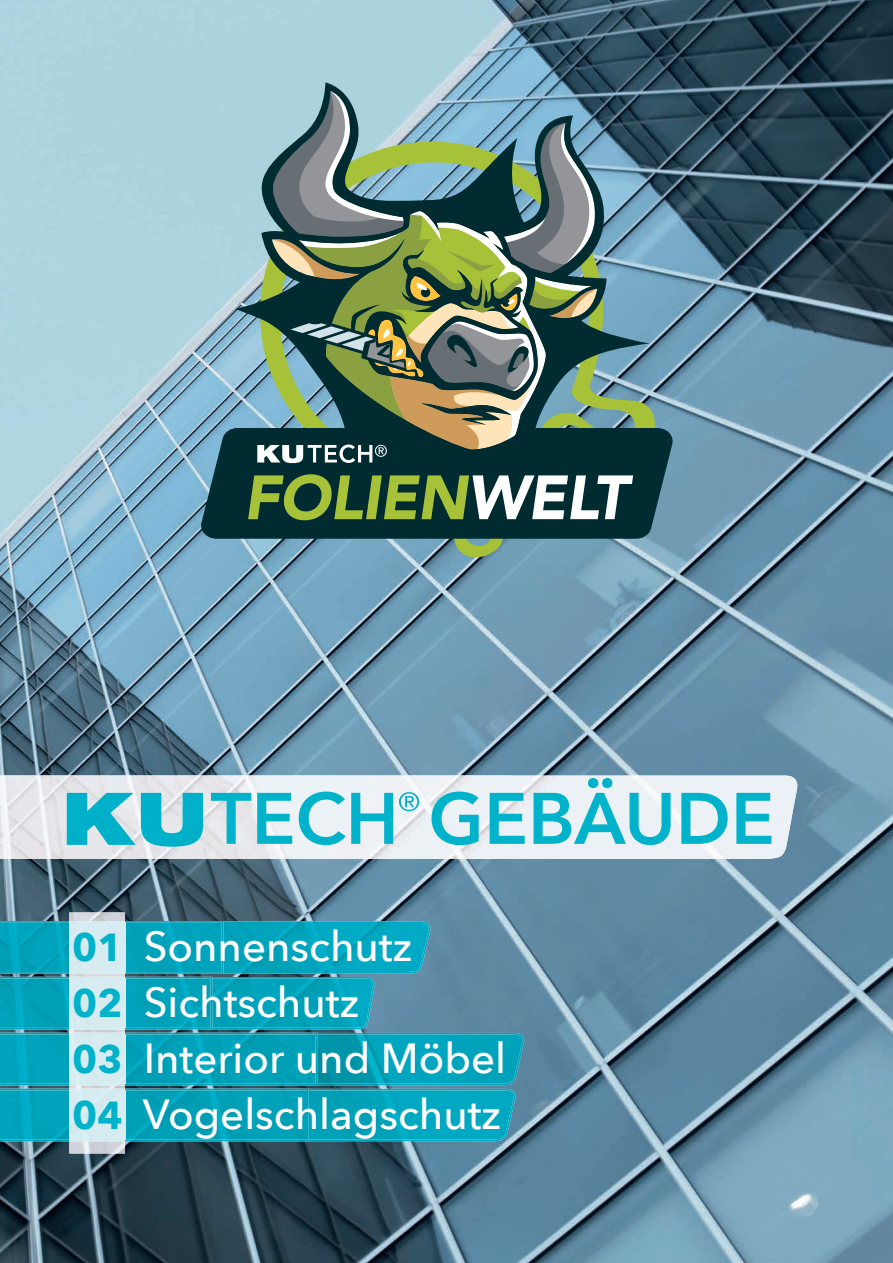
<style>
.page{position:relative;width:893px;height:1263px;background:#fff}
.page>*{position:absolute;margin:0;border:0;box-sizing:border-box;transform-origin:0 0}
.t1{font:600 72px "Avenir Next";color:#00b2ca}
.t2{font:italic 900 61.8px "Avenir";letter-spacing:-.015em;color:#a7c239}
.t3{font:500 42px/56.2px "Avenir Next";color:#fff}
.s1{color:#fff}
.s2{font-weight:700;font-size:39px;color:#00b2ca}
</style>
<div class="page">
<img style="left:0;top:0;width:893px;height:1263px">
<img style="left:212px;top:977px;width:163px;height:52px">
<img style="left:0;top:977px;width:212px;height:52px">
<img style="left:0;top:921px;width:430px;height:53px">
<img style="left:0;top:1033px;width:524px;height:52px">
<img style="left:0;top:1034px;width:315px;height:50px">
<img style="left:0;top:1088px;width:516px;height:53px">
<img style="left:0;top:1090px;width:307px;height:50px">
<img style="left:69px;top:912px;width:56px;height:241px">
<div style="left:69px;top:977px;width:56px;height:52px;background:#d6ecf1"></div>
<div style="left:69px;top:921px;width:56px;height:53px;background:#d6ecf1"></div>
<div style="left:69px;top:1033px;width:56px;height:52px;background:#d6ecf0"></div>
<div style="left:69px;top:1088px;width:56px;height:53px;background:#d6ecf0"></div>
<img style="left:511px;top:775px;width:287px;height:84px">
<img style="left:0;top:775px;width:511px;height:84px">
<img style="left:67px;top:793px;width:136px;height:54px">
<svg style="left:399px;top:792px;width:20px;height:19px"></svg>
<svg style="left:260px;top:142px;width:395px;height:415px;background:#78a3b0"></svg>
<svg style="left:233px;top:138px;width:418px;height:289px;background:#7faaba"></svg>
<svg style="left:200px;top:427px;width:474px;height:112px;background:#08343b"></svg>
<svg style="left:260px;top:82px;width:346px;height:380px;background:#6f99a5"></svg>
<svg style="left:257px;top:91px;width:341px;height:372px;background:#6b8675"></svg>
<h2 class="t2" style="left:243px;top:447px;width:386px">FOLIEN<span class="s1">WELT</span></h2>
<h1 class="t1" style="left:211px;top:757px;width:565px">TECH GEBÄUDE</h1>
<p class="t3" style="left:72px;top:916px;width:435px"><span class="s2">01</span> Sonnenschutz<br><span class="s2">02</span> Sichtschutz<br><span class="s2">03</span> Interior und Möbel<br><span class="s2">04</span> Vogelschlagschutz</p>
</div>
